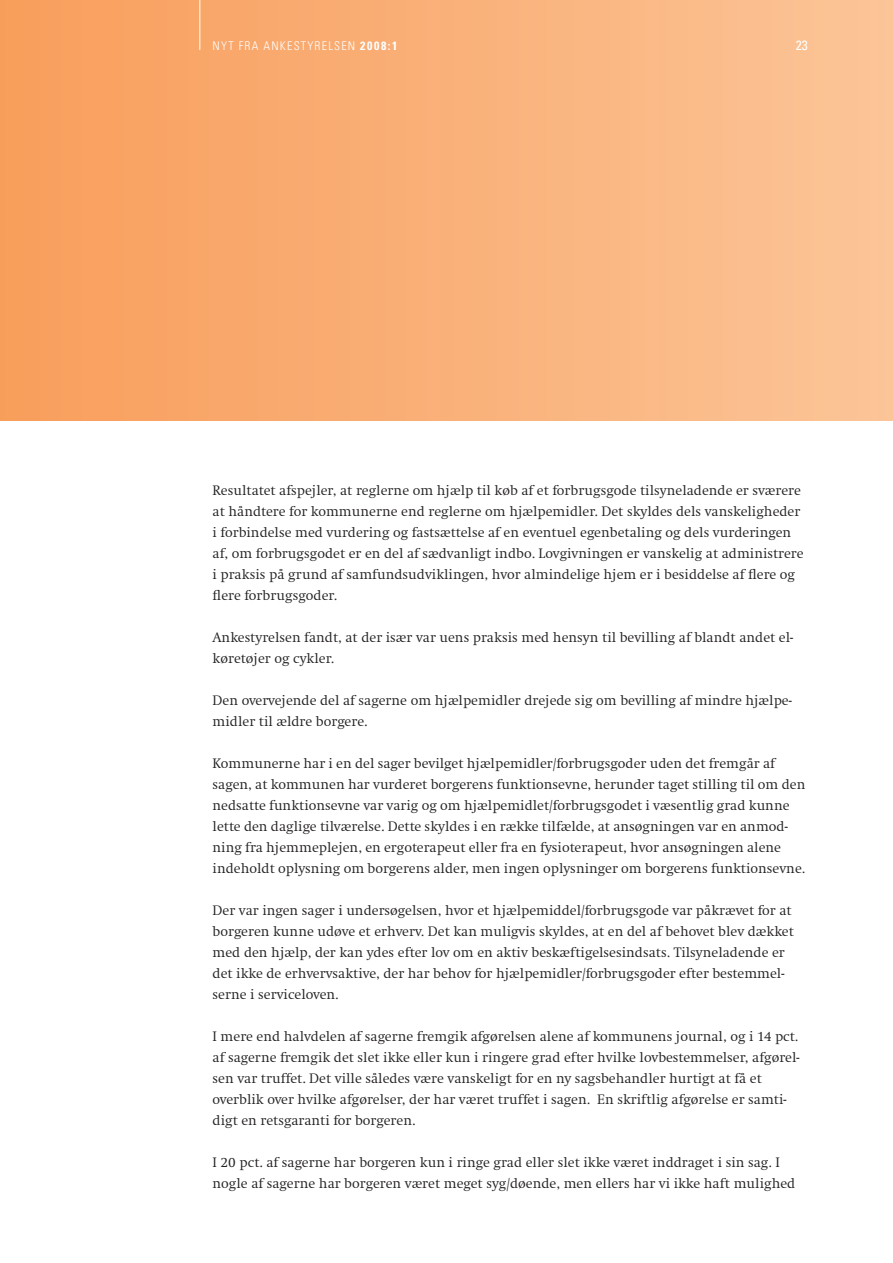
<style>
.page{position:relative;width:893px;height:1263px;background:#fff}
.page>*{position:absolute;margin:0;border:0;box-sizing:border-box;transform-origin:0 0}
.t1{font:300 14.25px/21px "Swift EF";color:#231f20}
.t2{font:condensed 13.5px "Univers";color:#fff}
.t3{font:300 condensed 12px "Univers";letter-spacing:.1em;color:#fff}
.t4{font:700 condensed 12px "Univers";color:#fff}
</style>
<div class="page">
<div style="left:0;top:0;width:893px;height:421px;background:linear-gradient(to right,#f89d5b,#fbc497)"></div>
<hr style="left:200px;top:0;width:1px;height:50px;background:#fff">
<p class="t3" style="left:213px;top:39px;width:110px">NYT FRA ANKESTYRELSEN</p>
<p class="t4" style="left:360px;top:38px;width:39px">2008:1</p>
<p class="t2" style="left:796px;top:37px;width:13px">23</p>
<p class="t1" style="left:213px;top:480px;width:592px">Resultatet afspejler, at reglerne om hjælp til køb af et forbrugsgode tilsyneladende er sværere at håndtere for kommunerne end reglerne om hjælpemidler. Det skyldes dels vanskeligheder i forbindelse med vurdering og fastsættelse af en eventuel egenbetaling og dels vurderingen af, om forbrugsgodet er en del af sædvanligt indbo. Lovgivningen er vanskelig at administrere i praksis på grund af samfundsudviklingen, hvor almindelige hjem er i besiddelse af flere og flere forbrugsgoder.</p>
<p class="t1" style="left:213px;top:627px;width:582px">Ankestyrelsen fandt, at der især var uens praksis med hensyn til bevilling af blandt andet el&shy;køretøjer og cykler.</p>
<p class="t1" style="left:213px;top:690px;width:581px">Den overvejende del af sagerne om hjælpemidler drejede sig om bevilling af mindre hjælpe&shy;midler til ældre borgere.</p>
<p class="t1" style="left:213px;top:753px;width:594px">Kommunerne har i en del sager bevilget hjælpemidler/forbrugsgoder uden det fremgår af sagen, at kommunen har vurderet borgerens funktionsevne, herunder taget stilling til om den nedsatte funktionsevne var varig og om hjælpemidlet/forbrugsgodet i væsentlig grad kunne lette den daglige tilværelse. Dette skyldes i en række tilfælde, at ansøgningen var en anmod&shy;ning fra hjemmeplejen, en ergoterapeut eller fra en fysioterapeut, hvor ansøgningen alene indeholdt oplysning om borgerens alder, men ingen oplysninger om borgerens funktionsevne.</p>
<p class="t1" style="left:213px;top:900px;width:583px">Der var ingen sager i undersøgelsen, hvor et hjælpemiddel/forbrugsgode var påkrævet for at borgeren kunne udøve et erhverv. Det kan muligvis skyldes, at en del af behovet blev dækket med den hjælp, der kan ydes efter lov om en aktiv beskæftigelsesindsats. Tilsyneladende er det ikke de erhvervsaktive, der har behov for hjælpemidler/forbrugsgoder efter bestemmel&shy;serne i serviceloven.</p>
<p class="t1" style="left:213px;top:1026px;width:588px">I mere end halvdelen af sagerne fremgik afgørelsen alene af kommunens journal, og i 14 pct. af sagerne fremgik det slet ikke eller kun i ringere grad efter hvilke lovbestemmelser, afgørel&shy;sen var truffet. Det ville således være vanskeligt for en ny sagsbehandler hurtigt at få et overblik over hvilke afgørelser, der har været truffet i sagen. En skriftlig afgørelse er samti&shy;digt en retsgaranti for borgeren.</p>
<p class="t1" style="left:213px;top:1152px;width:584px">I 20 pct. af sagerne har borgeren kun i ringe grad eller slet ikke været inddraget i sin sag. I nogle af sagerne har borgeren været meget syg/døende, men ellers har vi ikke haft mulighed</p>
</div>
